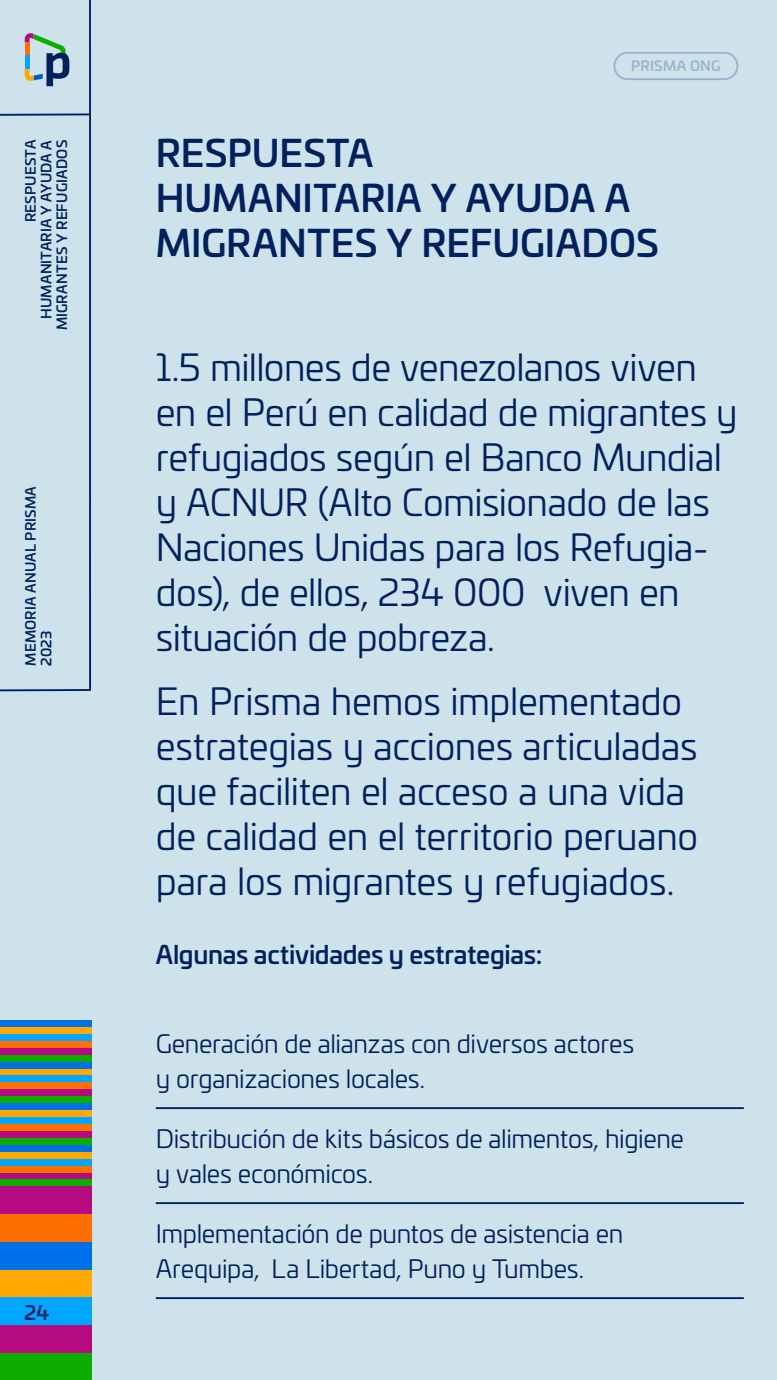
<style>
.page{position:relative;width:777px;height:1380px;background:#fff}
.page>*{position:absolute;margin:0;border:0;box-sizing:border-box;transform-origin:0 0}
.t1{font:36.88px/45px "Univia Pro";letter-spacing:-.01em;color:#00215e}
.t2{font:500 36.88px/45px "Univia Pro";color:#00215e}
.t3{font:25px/35px "Univia Pro";letter-spacing:-.015em;color:#00215e}
.t4{font:500 25px "Univia Pro";letter-spacing:-.01em;color:#00215e}
.t5{font:500 19.38px "Univia Pro";color:#00215e}
.t6{font:500 13.75px/15.6px "Univia Pro";letter-spacing:.015em;color:#00215e}
.t7{font:500 13.75px "Univia Pro";letter-spacing:.02em;color:#9db1ce}
</style>
<div class="page">
<div style="left:0;top:0;width:776px;height:1380px;background:#cee2eb"></div>
<div style="left:0;top:0;width:92px;height:692px;background:#cee2eb"></div>
<svg style="left:0;top:113px;width:92px;height:4px"></svg>
<svg style="left:25px;top:33px;width:44px;height:53px;background:#8ea9ad"></svg>
<div style="left:613px;top:52px;width:125px;height:28px;border:2px solid #9db1ce;border-radius:13px"></div>
<hr style="left:156px;top:1107px;width:587px;height:2px;background:#00225e">
<hr style="left:156px;top:1202px;width:587px;height:2px;background:#00225e">
<hr style="left:156px;top:1297px;width:587px;height:2px;background:#00225e">
<div style="left:0;top:1027px;width:91px;height:7px;background:#ffa800"></div>
<div style="left:0;top:1020px;width:91px;height:7px;background:#0070e8"></div>
<div style="left:0;top:1034px;width:91px;height:7px;background:#00a6ff"></div>
<div style="left:0;top:1041px;width:91px;height:7px;background:#ff6e00"></div>
<div style="left:0;top:1048px;width:91px;height:7px;background:#b50a80"></div>
<div style="left:0;top:1055px;width:91px;height:7px;background:#0dad00"></div>
<div style="left:0;top:1069px;width:91px;height:6px;background:#ffa800"></div>
<div style="left:0;top:1062px;width:91px;height:7px;background:#0070e8"></div>
<div style="left:0;top:1075px;width:91px;height:7px;background:#00a6ff"></div>
<div style="left:0;top:1082px;width:91px;height:7px;background:#ff6e00"></div>
<div style="left:0;top:1089px;width:91px;height:7px;background:#b50a80"></div>
<div style="left:0;top:1096px;width:91px;height:7px;background:#0dad00"></div>
<div style="left:0;top:1110px;width:91px;height:7px;background:#ffa800"></div>
<div style="left:0;top:1103px;width:91px;height:7px;background:#0070e8"></div>
<div style="left:0;top:1117px;width:91px;height:7px;background:#00a6ff"></div>
<div style="left:0;top:1124px;width:91px;height:7px;background:#ff6e00"></div>
<div style="left:0;top:1131px;width:91px;height:7px;background:#b50a80"></div>
<div style="left:0;top:1138px;width:91px;height:7px;background:#0dad00"></div>
<div style="left:0;top:1152px;width:91px;height:7px;background:#ffa800"></div>
<div style="left:0;top:1145px;width:91px;height:7px;background:#0070e8"></div>
<div style="left:0;top:1159px;width:91px;height:7px;background:#00a6ff"></div>
<div style="left:0;top:1166px;width:91px;height:7px;background:#ff6e00"></div>
<div style="left:0;top:1173px;width:91px;height:7px;background:#b50a80"></div>
<div style="left:0;top:1180px;width:91px;height:6px;background:#0dad00"></div>
<div style="left:0;top:1242px;width:91px;height:28px;background:#0070e8"></div>
<div style="left:0;top:1353px;width:91px;height:27px;background:#0dad00"></div>
<div style="left:0;top:1325px;width:91px;height:28px;background:#b50a80"></div>
<div style="left:0;top:1270px;width:91px;height:27px;background:#ffa800"></div>
<div style="left:0;top:1297px;width:91px;height:28px;background:#00a6ff"></div>
<div style="left:0;top:1214px;width:91px;height:28px;background:#ff6e00"></div>
<div style="left:0;top:1186px;width:91px;height:28px;background:#b50a80"></div>
<p class="t7" style="left:631px;top:56px;width:91px">PRISMA ONG</p>
<p class="t6" style="left:22px;top:330px;width:192px;text-align:right;rotate:-90deg">RESPUESTA<br>HUMANITARIA Y AYUDA A<br>MIGRANTES Y REFUGIADOS</p>
<p class="t2" style="left:156px;top:128px;width:504px">RESPUESTA<br>HUMANITARIA Y AYUDA A<br>MIGRANTES Y REFUGIADOS</p>
<p class="t1" style="left:156px;top:344px;width:583px">1.5 millones de venezolanos viven en el Perú en calidad de migrantes y refugiados según el Banco Mundial y ACNUR (Alto Comisionado de las<br>Naciones Unidas para los Refugia&shy;dos), de ellos, 234 000 viven en situación de pobreza.</p>
<p class="t1" style="left:156px;top:677px;width:543px">En Prisma hemos implementado estrategias y acciones articuladas que faciliten el acceso a una vida de calidad en el territorio peruano para los migrantes y refugiados.</p>
<p class="t6" style="left:22px;top:666px;width:181px;rotate:-90deg">MEMORIA ANUAL PRISMA<br>2023</p>
<p class="t4" style="left:156px;top:935px;width:388px">Algunas actividades y estrategias:</p>
<p class="t5" style="left:25px;top:1298px;width:26px">24</p>
<p class="t3" style="left:156px;top:1025px;width:480px">Generación de alianzas con diversos actores y organizaciones locales.</p>
<p class="t3" style="left:156px;top:1120px;width:529px">Distribución de kits básicos de alimentos, higiene y vales económicos.</p>
<p class="t3" style="left:156px;top:1215px;width:469px">Implementación de puntos de asistencia en<br>Arequipa, La Libertad, Puno y Tumbes.</p>
</div>
